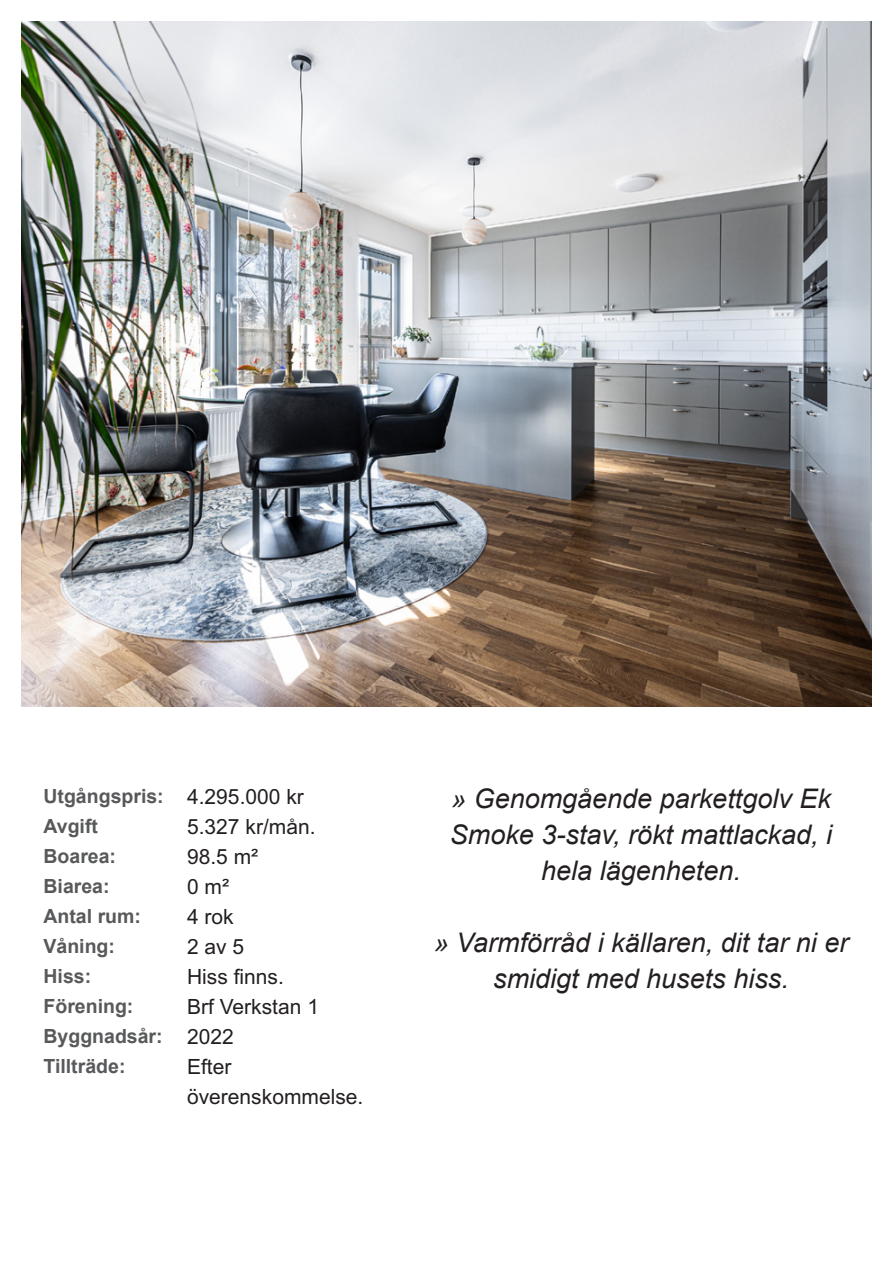
<style>
.page{position:relative;width:893px;height:1263px;background:#fff}
.page>*{position:absolute;margin:0;border:0;box-sizing:border-box;transform-origin:0 0}
.t1{font:italic 27px/36px "Arial";color:#231f20;text-align:center}
.t2{font:21px/30px "Arial";color:#231f20}
.t3{font:700 19.5px/30px "Arial";color:#58595b}
</style>
<div class="page">
<img style="left:21px;top:21px;width:851px;height:686px">
<p class="t3" style="left:44px;top:781px;width:122px">Utgångspris:<br>Avgift<br>Boarea:<br>Biarea:<br>Antal rum:<br>Våning:<br>Hiss:<br>Förening:<br>Byggnadsår:<br>Tillträde:</p>
<p class="t2" style="left:187px;top:781px;width:178px">4.295.000 kr<br>5.327 kr/mån.<br>98.5 m²<br>0 m²<br>4 rok<br>2 av 5<br>Hiss finns.<br>Brf Verkstan 1<br>2022<br>Efter överenskommelse.</p>
<p class="t1" style="left:450px;top:781px;width:384px">» Genomgående parkettgolv Ek<br>Smoke 3‑stav, rökt mattlackad, i hela lägenheten.</p>
<p class="t1" style="left:434px;top:925px;width:416px">» Varmförråd i källaren, dit tar ni er smidigt med husets hiss.</p>
</div>
